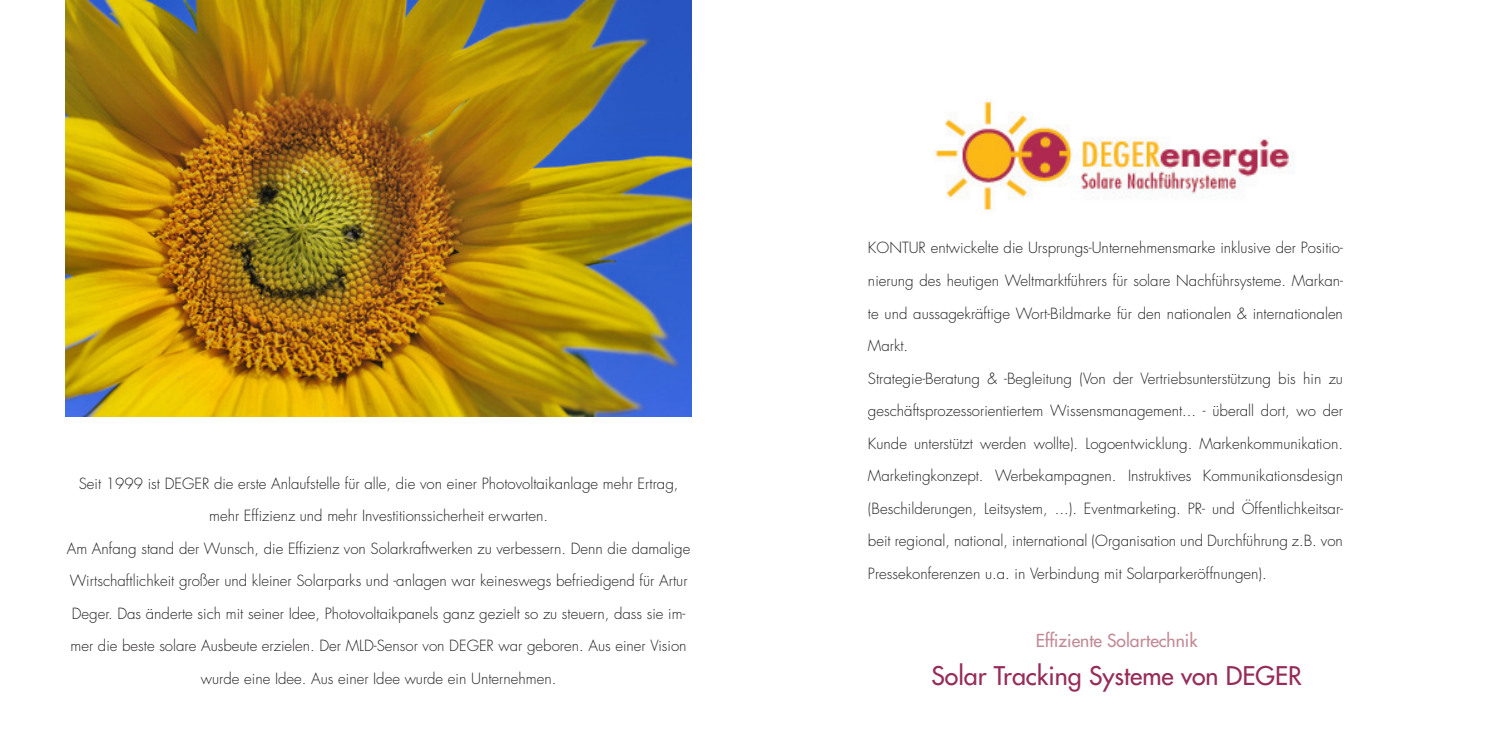
<style>
.page{position:relative;width:1489px;height:745px;background:#fff}
.page>*{position:absolute;margin:0;border:0;box-sizing:border-box;transform-origin:0 0}
.t1{font:25px "Futura";color:#962c59}
.t2{font:17.5px "Futura";color:#c18b97}
.t3{font:300 15px/32.5px "Futura";color:#231f20;text-align:center}
</style>
<div class="page">
<img style="left:66px;top:0;width:625px;height:416px">
<img style="left:935px;top:101px;width:358px;height:111px">
<p class="t3" style="left:67px;top:467px;width:625px">Seit 1999 ist DEGER die erste Anlaufstelle für alle, die von einer Photovoltaikanlage mehr Ertrag, mehr Effizienz und mehr Investitionssicherheit erwarten.<br>Am Anfang stand der Wunsch, die Effizienz von Solarkraftwerken zu verbessern. Denn die damalige Wirtschaftlichkeit großer und kleiner Solarparks und -anlagen war keineswegs befriedigend für Artur Deger. Das änderte sich mit seiner Idee, Photovoltaikpanels ganz gezielt so zu steuern, dass sie im&shy;mer die beste solare Ausbeute erzielen. Der MLD-Sensor von DEGER war geboren. Aus einer Vision wurde eine Idee. Aus einer Idee wurde ein Unternehmen.</p>
<p class="t3" style="left:868px;top:232px;width:476px;text-align:left">KONTUR entwickelte die Ursprungs-Unternehmensmarke inklusive der Positio&shy;nierung des heutigen Weltmarktführers für solare Nachführsysteme. Markan&shy;te und aussagekräftige Wort-Bildmarke für den nationalen &amp; internationalen Markt.<br>Strategie-Beratung &amp; -Begleitung (Von der Vertriebsunterstützung bis hin zu geschäftsprozessorientiertem Wissensmanagement... - überall dort, wo der Kunde unterstützt werden wollte). Logoentwicklung. Markenkommunikation.<br>Marketingkonzept. Werbekampagnen. Instruktives Kommunikationsdesign (Beschilderungen, Leitsystem, ...). Eventmarketing. PR- und Öffentlichkeitsar&shy;beit regional, national, international (Organisation und Durchführung z.B. von Pressekonferenzen u.a. in Verbindung mit Solarparkeröffnungen).</p>
<p class="t2" style="left:1035px;top:628px;width:163px">Effiziente Solartechnik</p>
<h1 class="t1" style="left:931px;top:658px;width:372px">Solar Tracking Systeme von DEGER</h1>
</div>
